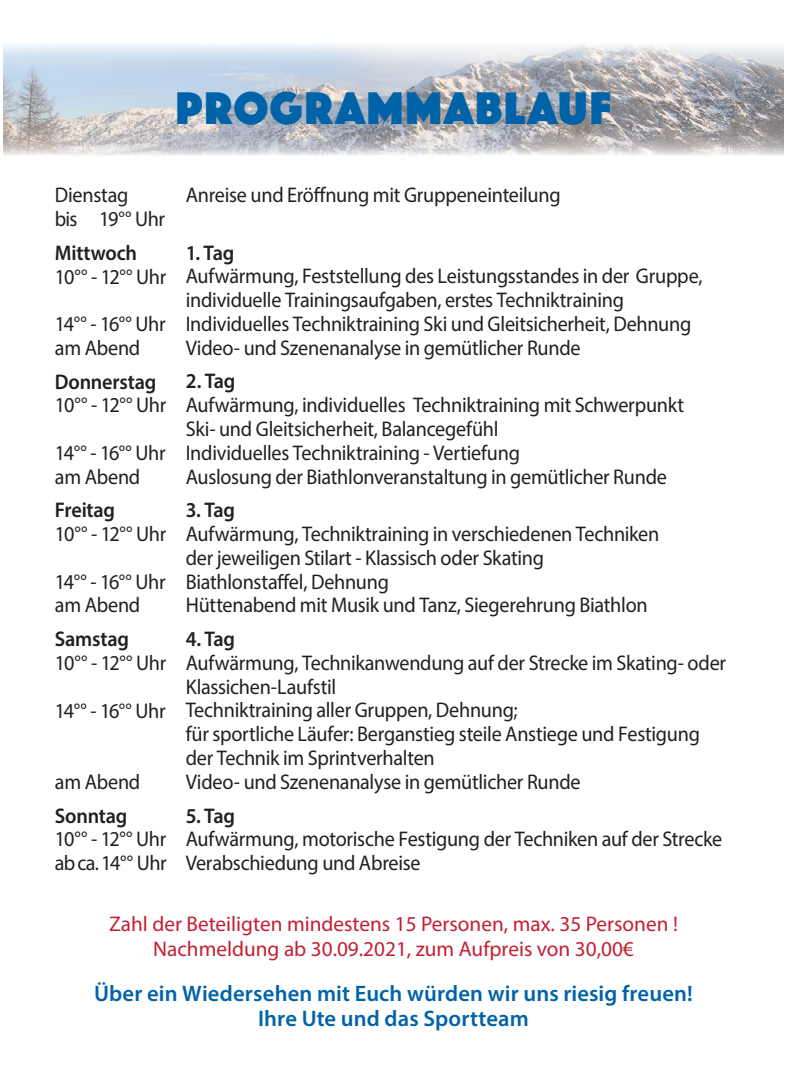
<style>
.page{position:relative;width:787px;height:1092px;background:#fff}
.page>*{position:absolute;margin:0;border:0;box-sizing:border-box;transform-origin:0 0}
.t1{font:47.5px "Phosphate Solid";letter-spacing:.035em;color:#0163a7}
.t2{font:600 22.5px/25px "Myriad Pro";letter-spacing:.005em;color:#0163a7;text-align:center}
.t3{font:21.25px/23.8px "Myriad Pro";letter-spacing:-.015em;color:#231f20;scale:.95 1}
.t4{font:21.25px/25.5px "Myriad Pro";color:#c41f32;text-align:center}
.t5{font:600 21.25px "Myriad Pro";letter-spacing:-.015em;color:#231f20;scale:.95 1}
.t6{font:21.25px/23.8px "Myriad Pro";letter-spacing:-.04em;color:#231f20;scale:.95 1}
</style>
<div class="page">
<img style="left:4px;top:44px;width:779px;height:112px">
<h1 class="t1" style="left:176px;top:75px;width:437px">PROGRAMMABLAUF</h1>
<p class="t3" style="left:55px;top:183px;width:118px">Dienstag<br>bis 19°° Uhr</p>
<p class="t5" style="left:55px;top:239px;width:88px">Mittwoch</p>
<p class="t3" style="left:55px;top:264px;width:119px">10°° - 12°° Uhr</p>
<p class="t3" style="left:55px;top:312px;width:118px">14°° - 16°° Uhr am Abend</p>
<p class="t5" style="left:55px;top:368px;width:108px">Donnerstag</p>
<p class="t3" style="left:55px;top:393px;width:119px">10°° - 12°° Uhr</p>
<p class="t3" style="left:55px;top:440px;width:118px">14°° - 16°° Uhr am Abend</p>
<p class="t5" style="left:55px;top:496px;width:65px">Freitag</p>
<p class="t3" style="left:55px;top:522px;width:119px">10°° - 12°° Uhr</p>
<p class="t3" style="left:55px;top:569px;width:118px">14°° - 16°° Uhr am Abend</p>
<p class="t5" style="left:55px;top:625px;width:79px">Samstag</p>
<p class="t3" style="left:55px;top:650px;width:119px">10°° - 12°° Uhr</p>
<p class="t3" style="left:55px;top:698px;width:118px">14°° - 16°° Uhr</p>
<p class="t3" style="left:55px;top:769px;width:91px">am Abend</p>
<p class="t5" style="left:55px;top:801px;width:78px">Sonntag</p>
<p class="t6" style="left:55px;top:827px;width:119px">10°° - 12°° Uhr ab ca. 14°° Uhr</p>
<p class="t3" style="left:186px;top:183px;width:396px">Anreise und Eröffnung mit Gruppeneinteilung</p>
<p class="t5" style="left:186px;top:239px;width:53px">1. Tag</p>
<p class="t3" style="left:186px;top:264px;width:545px">Aufwärmung, Feststellung des Leistungsstandes in der Gruppe, individuelle Trainingsaufgaben, erstes Techniktraining Individuelles Techniktraining Ski und Gleitsicherheit, Dehnung Video- und Szenenanalyse in gemütlicher Runde</p>
<p class="t5" style="left:186px;top:368px;width:54px">2. Tag</p>
<p class="t3" style="left:186px;top:393px;width:526px">Aufwärmung, individuelles Techniktraining mit Schwerpunkt Ski- und Gleitsicherheit, Balancegefühl<br>Individuelles Techniktraining - Vertiefung<br>Auslosung der Biathlonveranstaltung in gemütlicher Runde</p>
<p class="t5" style="left:186px;top:496px;width:53px">3. Tag</p>
<p class="t3" style="left:186px;top:521px;width:500px">Aufwärmung, Techniktraining in verschiedenen Techniken der jeweiligen Stilart - Klassisch oder Skating Biathlonstaffel, Dehnung<br>Hüttenabend mit Musik und Tanz, Siegerehrung Biathlon</p>
<p class="t5" style="left:186px;top:625px;width:54px">4. Tag</p>
<p class="t3" style="left:186px;top:650px;width:570px">Aufwärmung, Technikanwendung auf der Strecke im Skating- oder Klassichen-Laufstil<br>Techniktraining aller Gruppen, Dehnung;<br>für sportliche Läufer: Berganstieg steile Anstiege und Festigung der Technik im Sprintverhalten<br>Video- und Szenenanalyse in gemütlicher Runde</p>
<p class="t5" style="left:186px;top:801px;width:53px">5. Tag</p>
<p class="t3" style="left:186px;top:827px;width:566px">Aufwärmung, motorische Festigung der Techniken auf der Strecke<br>Verabschiedung und Abreise</p>
<p class="t4" style="left:109px;top:910px;width:570px">Zahl der Beteiligten mindestens 15 Personen, max. 35 Personen !<br>Nachmeldung ab 30.09.2021, zum Aufpreis von 30,00€</p>
<p class="t2" style="left:94px;top:980px;width:600px">Über ein Wiedersehen mit Euch würden wir uns riesig freuen!<br>Ihre Ute und das Sportteam</p>
</div>
